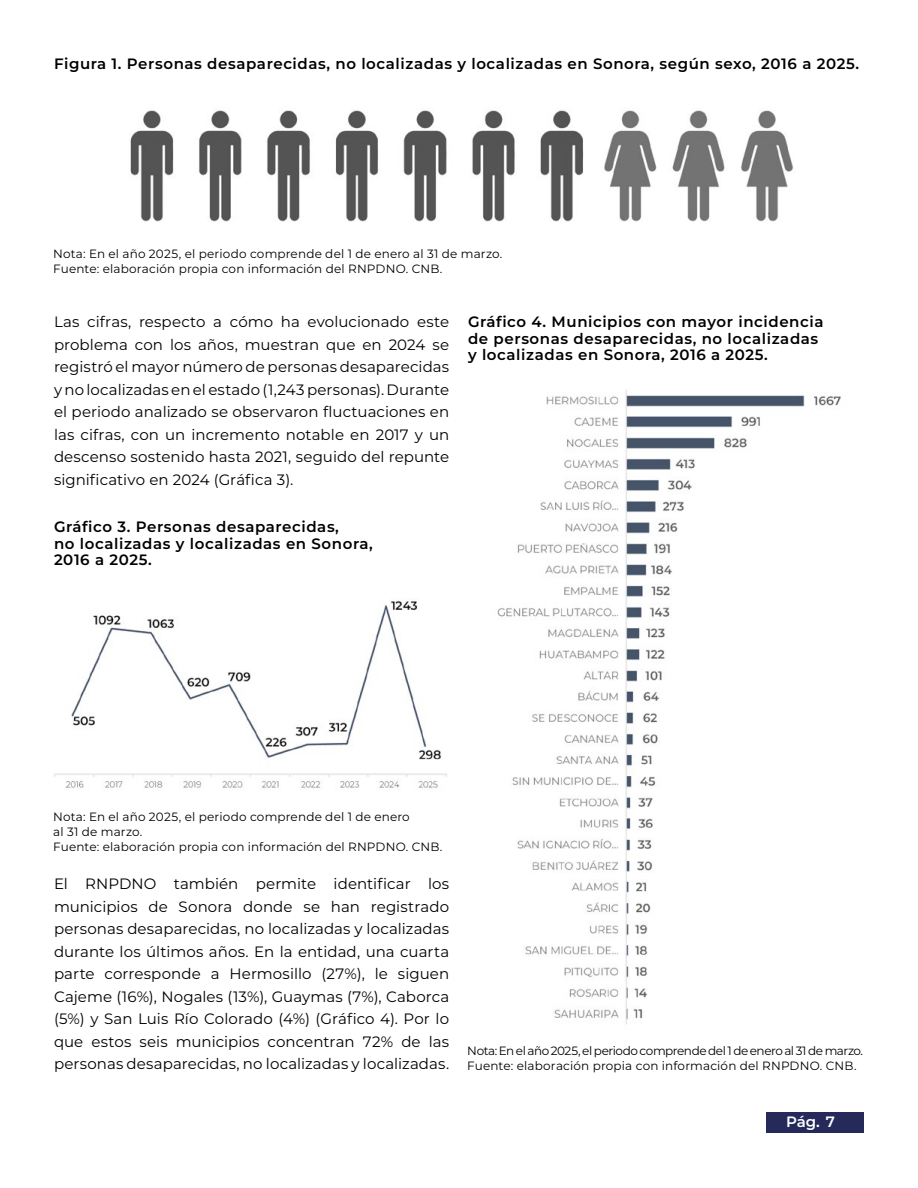
<style>
.page{position:relative;width:918px;height:1188px;background:#fff}
.page>*{position:absolute;margin:0;border:0;box-sizing:border-box;transform-origin:0 0}
.t1{font:15px/22.5px "Montserrat";letter-spacing:.005em;color:#000;text-align:justify}
.t2{font:600 15px/16.5px "Montserrat";letter-spacing:.04em;color:#000}
.t3{font:600 15px "Montserrat";color:#fff}
.t4{font:12px/15px "Montserrat";letter-spacing:.015em;color:#000}
</style>
<div class="page">
<div style="left:766px;top:1113px;width:97px;height:20px;background:#252a5a"></div>
<img style="left:54px;top:601px;width:393px;height:187px">
<img style="left:130px;top:110px;width:664px;height:112px">
<img style="left:497px;top:390px;width:344px;height:635px">
<p class="t2" style="left:54px;top:55px;width:807px">Figura 1. Personas desaparecidas, no localizadas y localizadas en Sonora, según sexo, 2016 a 2025.</p>
<p class="t4" style="left:53px;top:246px;width:451px">Nota: En el año 2025, el periodo comprende del 1 de enero al 31 de marzo.<br>Fuente: elaboración propia con información del RNPDNO. CNB.</p>
<p class="t1" style="left:54px;top:310px;width:397px">Las cifras, respecto a cómo ha evolucionado este problema con los años, muestran que en 2024 se registró el mayor número de personas desaparecidas y no localizadas en el estado (1,243 personas). Durante el periodo analizado se observaron fluctuaciones en las cifras, con un incremento notable en 2017 y un descenso sostenido hasta 2021, seguido del repunte significativo en 2024 (Gráfica 3).</p>
<p class="t2" style="left:54px;top:518px;width:320px">Gráfico 3. Personas desaparecidas,<br>no localizadas y localizadas en Sonora,<br>2016 a 2025.</p>
<p class="t2" style="left:468px;top:313px;width:357px">Gráfico 4. Municipios con mayor incidencia de personas desaparecidas, no localizadas y localizadas en Sonora, 2016 a 2025.</p>
<p class="t4" style="left:53px;top:808px;width:391px">Nota: En el año 2025, el periodo comprende del 1 de enero<br>al 31 de marzo.<br>Fuente: elaboración propia con información del RNPDNO. CNB.</p>
<p class="t1" style="left:54px;top:872px;width:397px">El RNPDNO también permite identificar los municipios de Sonora donde se han registrado personas desaparecidas, no localizadas y localizadas durante los últimos años. En la entidad, una cuarta parte corresponde a Hermosillo (27%), le siguen Cajeme (16%), Nogales (13%), Guaymas (7%), Caborca (5%) y San Luis Río Colorado (4%) (Gráfico 4). Por lo que estos seis municipios concentran 72% de las personas desaparecidas, no localizadas y localizadas.</p>
<p class="t4" style="left:467px;top:1043px;width:397px">Nota: En el año 2025, el periodo comprende del 1 de enero al 31 de marzo.<br>Fuente: elaboración propia con información del RNPDNO. CNB.</p>
<p class="t3" style="left:786px;top:1112px;width:51px">Pág. 7</p>
</div>
